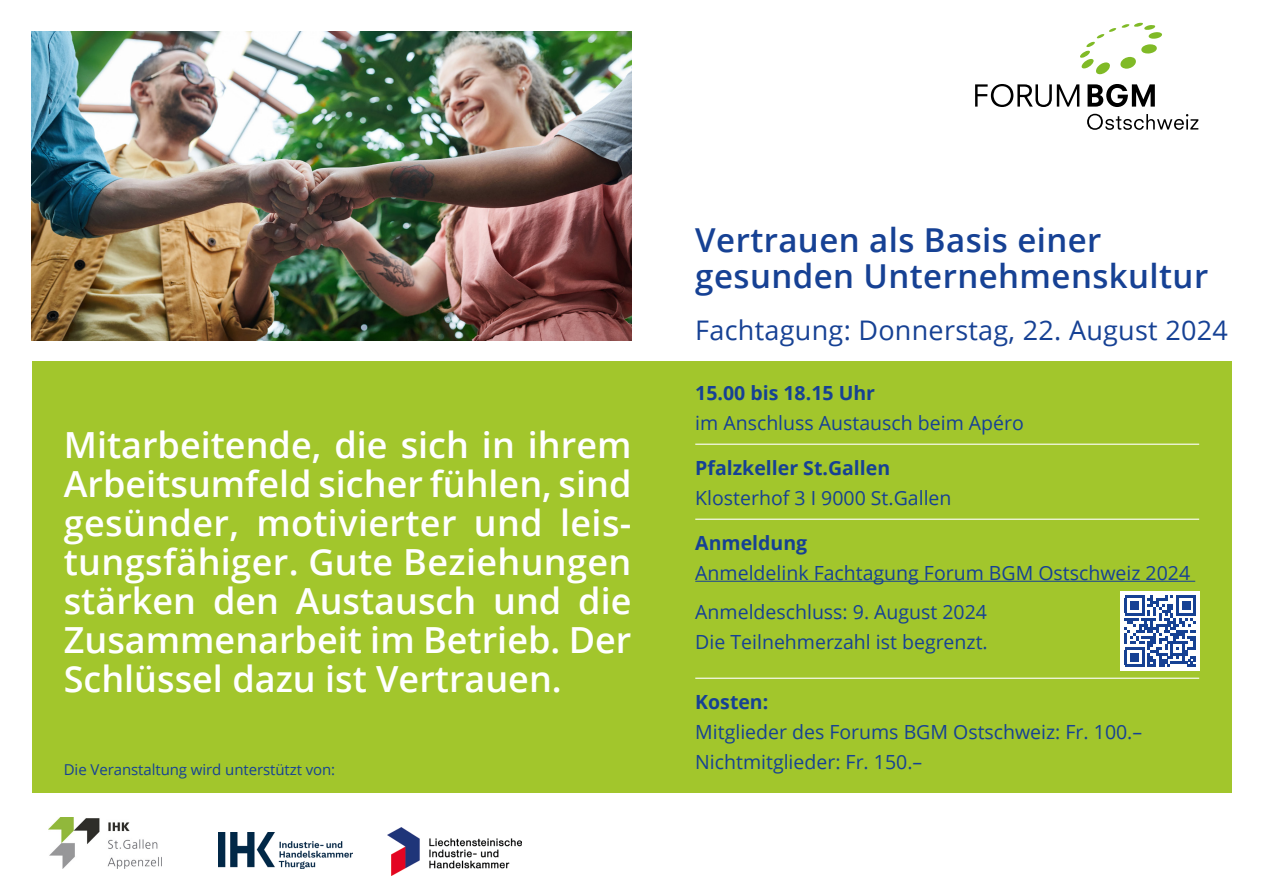
<style>
.page{position:relative;width:1263px;height:893px;background:#fff}
.page>*{position:absolute;margin:0;border:0;box-sizing:border-box;transform-origin:0 0}
.t1{font:600 36px/39px "Open Sans";color:#fff;text-align:justify}
.t2{font:600 33px/36px "Open Sans";letter-spacing:.015em;color:#164194}
.t3{font:27px "Open Sans";letter-spacing:.01em;color:#164194}
.t4{font:19.5px/39px "Open Sans";color:#164194}
.t5{font:700 19.5px "Open Sans";color:#164194}
.t6{font:15px "Open Sans";letter-spacing:-.005em;color:#164194}
</style>
<div class="page">
<div style="left:32px;top:361px;width:1199px;height:432px;background:#a2c62c"></div>
<img style="left:32px;top:32px;width:599px;height:308px">
<svg style="left:1080px;top:22px;width:82px;height:52px"></svg>
<svg style="left:975px;top:84px;width:104px;height:23px"></svg>
<svg style="left:1087px;top:84px;width:68px;height:23px"></svg>
<svg style="left:1087px;top:114px;width:111px;height:16px"></svg>
<img style="left:219px;top:833px;width:133px;height:36px">
<img style="left:388px;top:827px;width:133px;height:49px">
<hr style="left:695px;top:581px;width:500px;height:1px;background:#164194">
<hr style="left:695px;top:444px;width:504px;height:1px;background:#fff">
<hr style="left:695px;top:519px;width:504px;height:1px;background:#fff">
<hr style="left:695px;top:678px;width:504px;height:1px;background:#fff">
<div style="left:1121px;top:592px;width:79px;height:79px;background:#fff"></div>
<svg style="left:1125px;top:596px;width:71px;height:71px"></svg>
<hr style="left:1125px;top:664px;width:19px;height:3px;background:#164194">
<div style="left:1130px;top:653px;width:9px;height:8px;background:#164194"></div>
<img style="left:49px;top:818px;width:110px;height:51px">
<h1 class="t1" style="left:64px;top:425px;width:569px">Mitarbeitende, die sich in ihrem Arbeitsumfeld sicher fühlen, sind gesünder, motivierter und leis&shy;tungsfähiger. Gute Beziehungen stärken den Austausch und die Zusammenarbeit im Betrieb. Der Schlüssel dazu ist Vertrauen.</h1>
<p class="t6" style="left:64px;top:759px;width:273px">Die Veranstaltung wird unterstützt von:</p>
<h2 class="t2" style="left:695px;top:222px;width:514px">Vertrauen als Basis einer gesunden Unternehmenskultur</h2>
<h3 class="t3" style="left:695px;top:312px;width:534px">Fachtagung: Donnerstag, 22. August 2024</h3>
<p class="t5" style="left:695px;top:379px;width:181px">15.00 bis 18.15 Uhr</p>
<p class="t4" style="left:695px;top:403px;width:330px">im Anschluss Austausch beim Apéro</p>
<p class="t5" style="left:695px;top:454px;width:196px">Pfalzkeller St.Gallen</p>
<p class="t4" style="left:695px;top:478px;width:258px">Klosterhof 3 I 9000 St.Gallen</p>
<p class="t5" style="left:695px;top:529px;width:113px">Anmeldung</p>
<p class="t4" style="left:695px;top:553px;width:496px">Anmeldelink Fachtagung Forum BGM Ostschweiz 2024<br>Anmeldeschluss: 9. August 2024</p>
<p class="t4" style="left:695px;top:622px;width:294px">Die Teilnehmerzahl ist begrenzt.</p>
<p class="t5" style="left:695px;top:688px;width:75px">Kosten:</p>
<p class="t4" style="left:695px;top:716px;width:448px;line-height:30px">Mitglieder des Forums BGM Ostschweiz: Fr. 100.–<br>Nichtmitglieder: Fr. 150.–</p>
</div>
